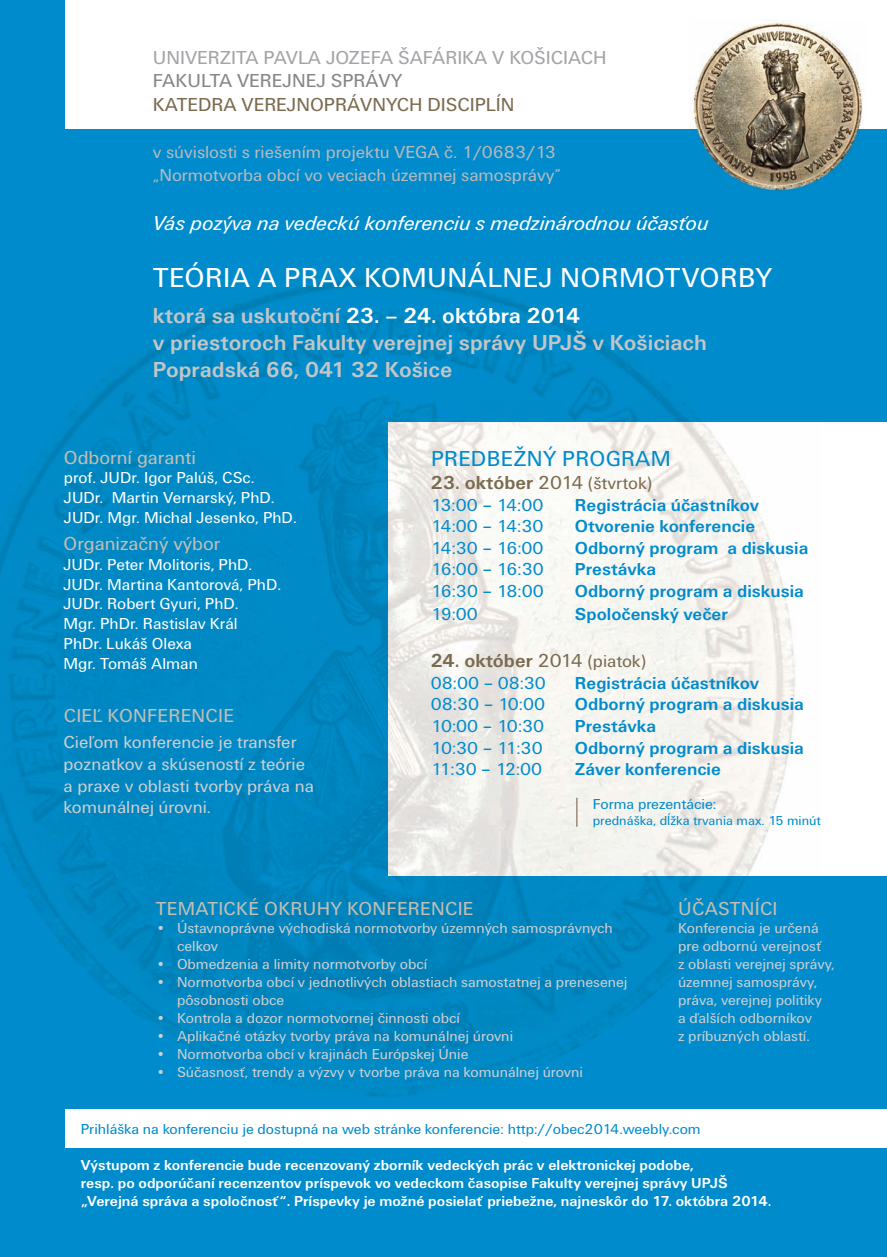
<style>
.page{position:relative;width:887px;height:1257px;background:#008bcd}
.page>*{position:absolute;margin:0;border:0;box-sizing:border-box;transform-origin:0 0}
.t1{font:28.5px "U001 TOT";letter-spacing:.015em;color:#fff}
.t2{font:700 22.5px/27px "U001 TOT";color:#c4c5c6}
.t3{font:22.5px "U001 TOT";letter-spacing:.015em;color:#008bcd}
.t4{font:italic 21px "U001 TOT";color:#fff}
.t5{font:19.5px "U001 TOT";letter-spacing:.015em;color:#c5beb3}
.t6{font:700 19.5px "U001 TOT";color:#7a6a4f}
.t7{font:19.5px "U001 TOT";color:#a3a4a7}
.t8{font:19.5px "U001 TOT";color:#7a6a4f}
.t9{font:19.5px "U001 TOT";color:#868688}
.t10{font:700 18px "U001 TOT";color:#008bcd}
.t11{font:18px "U001 TOT";color:#008bcd}
.t12{font:18px/21.6px "U001 TOT";color:#cecfd1}
.t13{font:18px/23.4px "U001 TOT";color:#b8b9bc}
.t14{font:16.5px/19.8px "U001 TOT";color:#fff}
.t15{font:15px/18px "U001 TOT";color:#cecfd1}
.t16{font:700 15px/18px "U001 TOT";color:#fff}
.t17{font:15px "U001 TOT";color:#008bcd}
.t18{font:13.5px "U001 TOT";color:#008bcd}
.s1{color:#fff}
.s2{font-weight:400}
.s3{font-weight:400;font-size:18px}
</style>
<div class="page">
<div style="left:388px;top:423px;width:499px;height:453px;background:#fff"></div>
<img style="left:0;top:275px;width:402px;height:835px">
<img style="left:402px;top:278px;width:420px;height:145px">
<img style="left:402px;top:876px;width:420px;height:234px">
<img style="left:388px;top:423px;width:408px;height:453px">
<div style="left:65px;top:0;width:822px;height:129px;background:#fff"></div>
<div style="left:65px;top:1110px;width:822px;height:38px;background:#fff"></div>
<img style="left:692px;top:22px;width:171px;height:169px">
<svg style="left:576px;top:798px;width:1px;height:29px"></svg>
<h3 class="t7" style="left:153px;top:47px;width:455px">UNIVERZITA PAVLA JOZEFA ŠAFÁRIKA V KOŠICIACH</h3>
<h3 class="t9" style="left:153px;top:70px;width:251px">FAKULTA VEREJNEJ SPRÁVY</h3>
<h3 class="t8" style="left:153px;top:93px;width:363px">KATEDRA VEREJNOPRÁVNYCH DISCIPLÍN</h3>
<p class="t13" style="left:153px;top:140px;width:410px">v súvislosti s riešením projektu VEGA č. 1/0683/13 „Normotvorba obcí vo veciach územnej samosprávy“</p>
<h3 class="t4" style="left:153px;top:211px;width:557px">Vás pozýva na vedeckú konferenciu s medzinárodnou účasťou</h3>
<h1 class="t1" style="left:153px;top:262px;width:621px">TEÓRIA A PRAX KOMUNÁLNEJ NORMOTVORBY</h1>
<h2 class="t2" style="left:153px;top:302px;width:556px">ktorá sa uskutoční <span class="s1">23. – 24. októbra 2014<br></span>v priestoroch Fakulty verejnej správy UPJŠ v Košiciach<br>Popradská 66, 041 32 Košice</h2>
<h3 class="t5" style="left:64px;top:446px;width:134px">Odborní garanti</h3>
<p class="t14" style="left:64px;top:468px;width:234px">prof. JUDr. Igor Palúš, CSc.<br>JUDr. Martin Vernarský, PhD.<br>JUDr. Mgr. Michal Jesenko, PhD.</p>
<h3 class="t5" style="left:64px;top:532px;width:158px">Organizačný výbor</h3>
<p class="t14" style="left:64px;top:554px;width:219px">JUDr. Peter Molitoris, PhD.<br>JUDr. Martina Kantorová, PhD.<br>JUDr. Robert Gyuri, PhD.<br>Mgr. PhDr. Rastislav Král<br>PhDr. Lukáš Olexa<br>Mgr. Tomáš Alman</p>
<h3 class="t5" style="left:64px;top:704px;width:172px">CIEĽ KONFERENCIE</h3>
<p class="t12" style="left:64px;top:732px;width:252px">Cieľom konferencie je transfer poznatkov a skúseností z teórie a praxe v oblasti tvorby práva na komunálnej úrovni.</p>
<h2 class="t3" style="left:431px;top:446px;width:241px">PREDBEŽNÝ PROGRAM</h2>
<h3 class="t6" style="left:431px;top:472px;width:223px">23. október <span class="s2">2014</span> <span class="s3">(štvrtok)</span></h3>
<p class="t11" style="left:431px;top:495px;width:114px">13:00 – 14:00</p>
<p class="t10" style="left:575px;top:494px;width:186px">Registrácia účastníkov</p>
<p class="t11" style="left:431px;top:516px;width:114px">14:00 – 14:30</p>
<p class="t10" style="left:575px;top:516px;width:182px">Otvorenie konferencie</p>
<p class="t11" style="left:431px;top:538px;width:114px">14:30 – 16:00</p>
<p class="t10" style="left:575px;top:538px;width:235px">Odborný program a diskusia</p>
<p class="t11" style="left:431px;top:559px;width:114px">16:00 – 16:30</p>
<p class="t10" style="left:575px;top:559px;width:83px">Prestávka</p>
<p class="t11" style="left:431px;top:581px;width:114px">16:30 – 18:00</p>
<p class="t10" style="left:575px;top:581px;width:230px">Odborný program a diskusia</p>
<p class="t11" style="left:431px;top:604px;width:49px">19:00</p>
<p class="t10" style="left:575px;top:604px;width:155px">Spoločenský večer</p>
<h3 class="t6" style="left:431px;top:650px;width:217px">24. október <span class="s2">2014</span> <span class="s3">(piatok)</span></h3>
<p class="t11" style="left:431px;top:673px;width:117px">08:00 – 08:30</p>
<p class="t10" style="left:575px;top:673px;width:186px">Registrácia účastníkov</p>
<p class="t11" style="left:431px;top:694px;width:116px">08:30 – 10:00</p>
<p class="t10" style="left:575px;top:694px;width:230px">Odborný program a diskusia</p>
<p class="t11" style="left:431px;top:716px;width:115px">10:00 – 10:30</p>
<p class="t10" style="left:575px;top:716px;width:83px">Prestávka</p>
<p class="t11" style="left:431px;top:738px;width:113px">10:30 – 11:30</p>
<p class="t10" style="left:575px;top:737px;width:230px">Odborný program a diskusia</p>
<p class="t11" style="left:431px;top:759px;width:113px">11:30 – 12:00</p>
<p class="t10" style="left:575px;top:759px;width:147px">Záver konferencie</p>
<p class="t17" style="left:593px;top:796px;width:125px">Forma prezentácie:</p>
<p class="t18" style="left:593px;top:813px;width:230px">prednáška, dĺžka trvania max. 15 minút</p>
<h3 class="t5" style="left:156px;top:898px;width:319px">TEMATICKÉ OKRUHY KONFERENCIE</h3>
<p class="t15" style="left:177px;top:919px;width:437px;text-indent:-21px">• Ústavnoprávne východiská normotvorby územných samosprávnych celkov</p>
<p class="t15" style="left:156px;top:955px;width:273px">• Obmedzenia a limity normotvorby obcí</p>
<p class="t15" style="left:177px;top:973px;width:452px;text-indent:-21px">• Normotvorba obcí v jednotlivých oblastiach samostatnej a prenesenej pôsobnosti obce</p>
<p class="t15" style="left:156px;top:1009px;width:306px">• Kontrola a dozor normotvornej činnosti obcí</p>
<p class="t15" style="left:156px;top:1027px;width:359px">• Aplikačné otázky tvorby práva na komunálnej úrovni</p>
<p class="t15" style="left:156px;top:1045px;width:314px">• Normotvorba obcí v krajinách Európskej Únie</p>
<p class="t15" style="left:156px;top:1063px;width:429px">• Súčasnosť, trendy a výzvy v tvorbe práva na komunálnej úrovni</p>
<h3 class="t5" style="left:678px;top:898px;width:101px">ÚČASTNÍCI</h3>
<p class="t15" style="left:678px;top:919px;width:158px">Konferencia je určená pre odbornú verejnosť<br>z oblasti verejnej správy, územnej samosprávy, práva, verejnej politiky<br>a ďalších odborníkov<br>z príbuzných oblastí.</p>
<p class="t17" style="left:81px;top:1120px;width:621px">Prihláška na konferenciu je dostupná na web stránke konferencie: http://obec2014.weebly.com</p>
<p class="t16" style="left:81px;top:1156px;width:692px">Výstupom z konferencie bude recenzovaný zborník vedeckých prác v elektronickej podobe,<br>resp. po odporúčaní recenzentov príspevok vo vedeckom časopise Fakulty verejnej správy UPJŠ „Verejná správa a spoločnosť“. Príspevky je možné posielať priebežne, najneskôr do 17. októbra 2014.</p>
</div>
